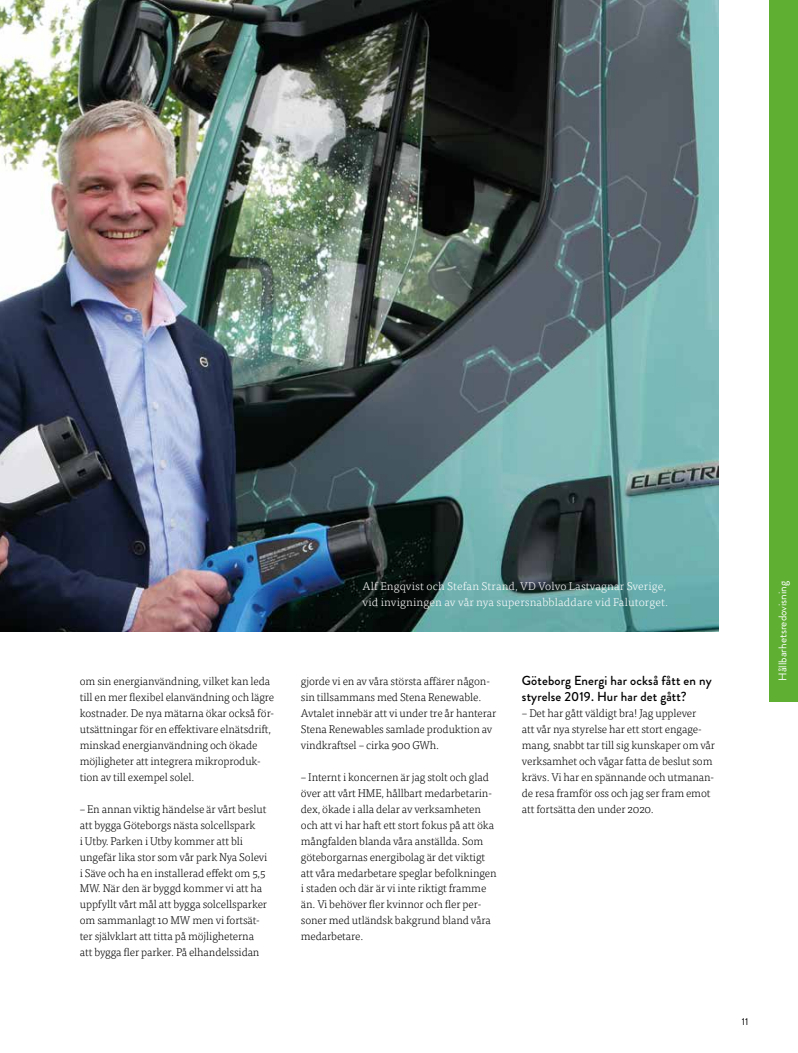
<style>
.page{position:relative;width:798px;height:1053px;background:#fff}
.page>*{position:absolute;margin:0;border:0;box-sizing:border-box;transform-origin:0 0}
.t1{font:500 13.12px/15.9px "Brandon Grotesque";letter-spacing:.01em;color:#000}
.t2{font:300 11.25px/15.9px "Tisa OT";letter-spacing:-.01em;color:#000}
.t3{font:300 11.25px/15.9px "Tisa OT";letter-spacing:.01em;color:#fff}
.t4{font:11.25px "Brandon Grotesque";color:#fff}
.t5{font:10px "Brandon Grotesque";color:#000}
</style>
<div class="page">
<img style="left:0;top:0;width:718px;height:631px">
<div style="left:769px;top:0;width:28px;height:702px;background:#5eaf32"></div>
<p class="t2" style="left:80px;top:673px;width:196px">om sin energianvändning, vilket kan leda till en mer flexibel elanvändning och lägre kostnader. De nya mätarna ökar också för&shy;utsättningar för en effektivare elnätsdrift, minskad energianvändning och ökade möjligheter att integrera mikroproduk&shy;tion av till exempel solel.</p>
<p class="t2" style="left:80px;top:801px;width:189px">– En annan viktig händelse är vårt beslut att bygga Göteborgs nästa solcellspark<br>i Utby. Parken i Utby kommer att bli ungefär lika stor som vår park Nya Solevi i Säve och ha en installerad effekt om 5,5<br>MW. När den är byggd kommer vi att ha uppfyllt vårt mål att bygga solcellsparker om sammanlagt 10 MW men vi fortsät&shy;ter självklart att titta på möjligheterna att bygga fler parker. På elhandelssidan</p>
<p class="t3" style="left:362px;top:578px;width:307px">Alf Engqvist och Stefan Strand, VD Volvo Lastvagnar Sverige, vid invigningen av vår nya supersnabbladdare vid Falutorget.</p>
<p class="t2" style="left:301px;top:673px;width:197px">gjorde vi en av våra största affärer någon&shy;sin tillsammans med Stena Renewable.<br>Avtalet innebär att vi under tre år hanterar Stena Renewables samlade produktion av vindkraftsel – cirka 900 GWh.</p>
<p class="t2" style="left:301px;top:769px;width:197px">– Internt i koncernen är jag stolt och glad över att vårt HME, hållbart medarbetarin&shy;dex, ökade i alla delar av verksamheten och att vi har haft ett stort fokus på att öka mångfalden blanda våra anställda. Som göteborgarnas energibolag är det viktigt att våra medarbetare speglar befolkningen i staden och där är vi inte riktigt framme än. Vi behöver fler kvinnor och fler per&shy;soner med utländsk bakgrund bland våra medarbetare.</p>
<p class="t1" style="left:521px;top:673px;width:191px">Göteborg Energi har också fått en ny styrelse 2019. Hur har det gått?</p>
<p class="t2" style="left:521px;top:705px;width:194px">– Det har gått väldigt bra! Jag upplever<br>att vår nya styrelse har ett stort engage&shy;mang, snabbt tar till sig kunskaper om vår verksamhet och vågar fatta de beslut som krävs. Vi har en spännande och utmanan&shy;de resa framför oss och jag ser fram emot att fortsätta den under 2020.</p>
<p class="t5" style="left:741px;top:1014px;width:8px">11</p>
<p class="t4" style="left:774px;top:680px;width:101px;rotate:-90deg">Hållbarhetsredovisning</p>
</div>
